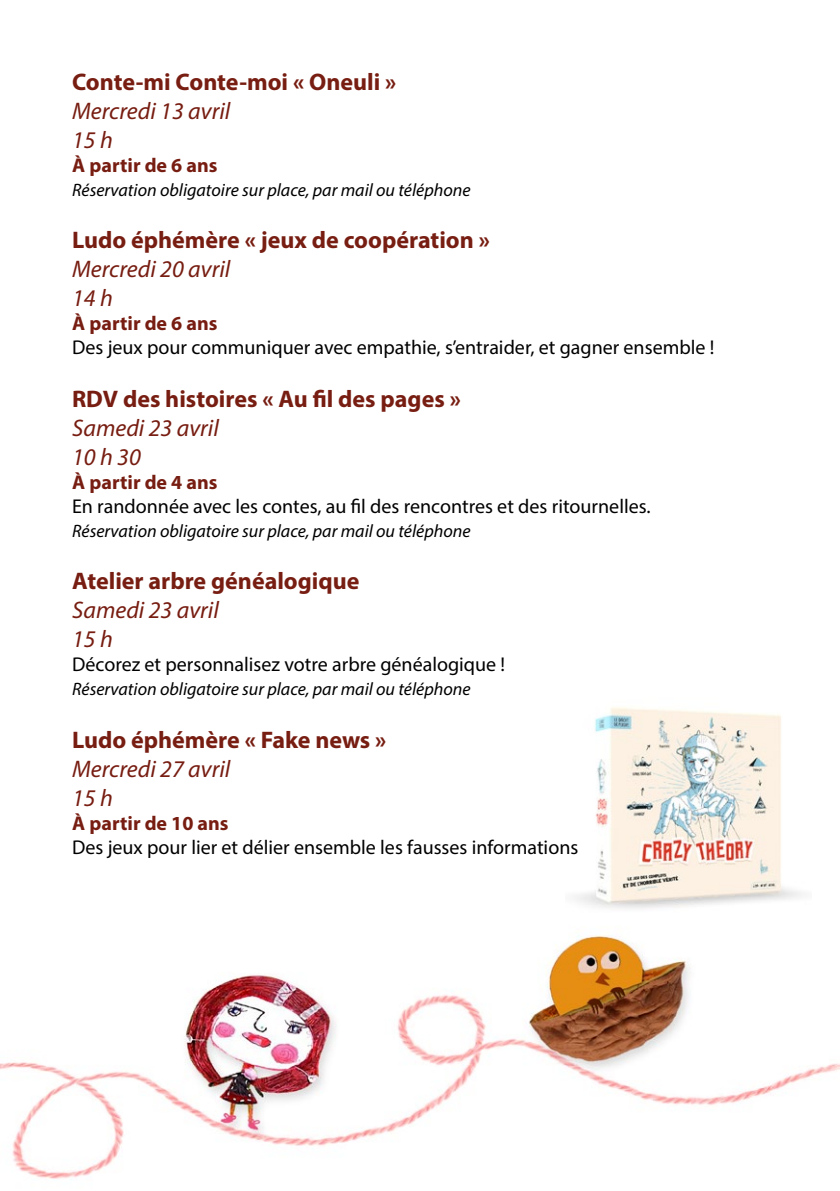
<style>
.page{position:relative;width:840px;height:1191px;background:#fff}
.page>*{position:absolute;margin:0;border:0;box-sizing:border-box;transform-origin:0 0}
.t1{font:700 24px "Myriad Pro";color:#771d11}
.t2{font:italic 24px/28.8px "Myriad Pro";color:#771d11}
.t3{font:20px "Myriad Pro";color:#000}
.t4{font:700 20px "Myriad Pro";color:#771d11}
.t5{font:italic 18px "Myriad Pro";color:#000}
</style>
<div class="page">
<img style="left:575px;top:707px;width:227px;height:202px">
<img style="left:0;top:931px;width:839px;height:248px">
<p class="t1" style="left:72px;top:66px;width:325px">Conte-mi Conte-moi « Oneuli »</p>
<p class="t2" style="left:72px;top:96px;width:160px">Mercredi 13 avril<br>15 h</p>
<p class="t4" style="left:72px;top:152px;width:146px">À partir de 6 ans</p>
<p class="t5" style="left:72px;top:178px;width:400px">Réservation obligatoire sur place, par mail ou téléphone</p>
<p class="t1" style="left:72px;top:225px;width:419px">Ludo éphémère « jeux de coopération »</p>
<p class="t2" style="left:72px;top:254px;width:160px">Mercredi 20 avril<br>14 h</p>
<p class="t4" style="left:72px;top:310px;width:146px">À partir de 6 ans</p>
<p class="t3" style="left:72px;top:335px;width:643px">Des jeux pour communiquer avec empathie, s’entraider, et gagner ensemble !</p>
<p class="t1" style="left:72px;top:383px;width:390px">RDV des histoires « Au fil des pages »</p>
<p class="t2" style="left:72px;top:413px;width:148px">Samedi 23 avril<br>10 h 30</p>
<p class="t4" style="left:72px;top:469px;width:146px">À partir de 4 ans</p>
<p class="t3" style="left:72px;top:493px;width:579px">En randonnée avec les contes, au fil des rencontres et des ritournelles.</p>
<p class="t5" style="left:72px;top:519px;width:400px">Réservation obligatoire sur place, par mail ou téléphone</p>
<p class="t1" style="left:72px;top:565px;width:289px">Atelier arbre généalogique</p>
<p class="t2" style="left:72px;top:595px;width:148px">Samedi 23 avril<br>15 h</p>
<p class="t3" style="left:72px;top:652px;width:434px">Décorez et personnalisez votre arbre généalogique !</p>
<p class="t5" style="left:72px;top:678px;width:400px">Réservation obligatoire sur place, par mail ou téléphone</p>
<p class="t1" style="left:72px;top:724px;width:315px">Ludo éphémère « Fake news »</p>
<p class="t2" style="left:72px;top:754px;width:160px">Mercredi 27 avril<br>15 h</p>
<p class="t4" style="left:72px;top:809px;width:158px">À partir de 10 ans</p>
<p class="t3" style="left:72px;top:834px;width:507px">Des jeux pour lier et délier ensemble les fausses informations</p>
</div>
